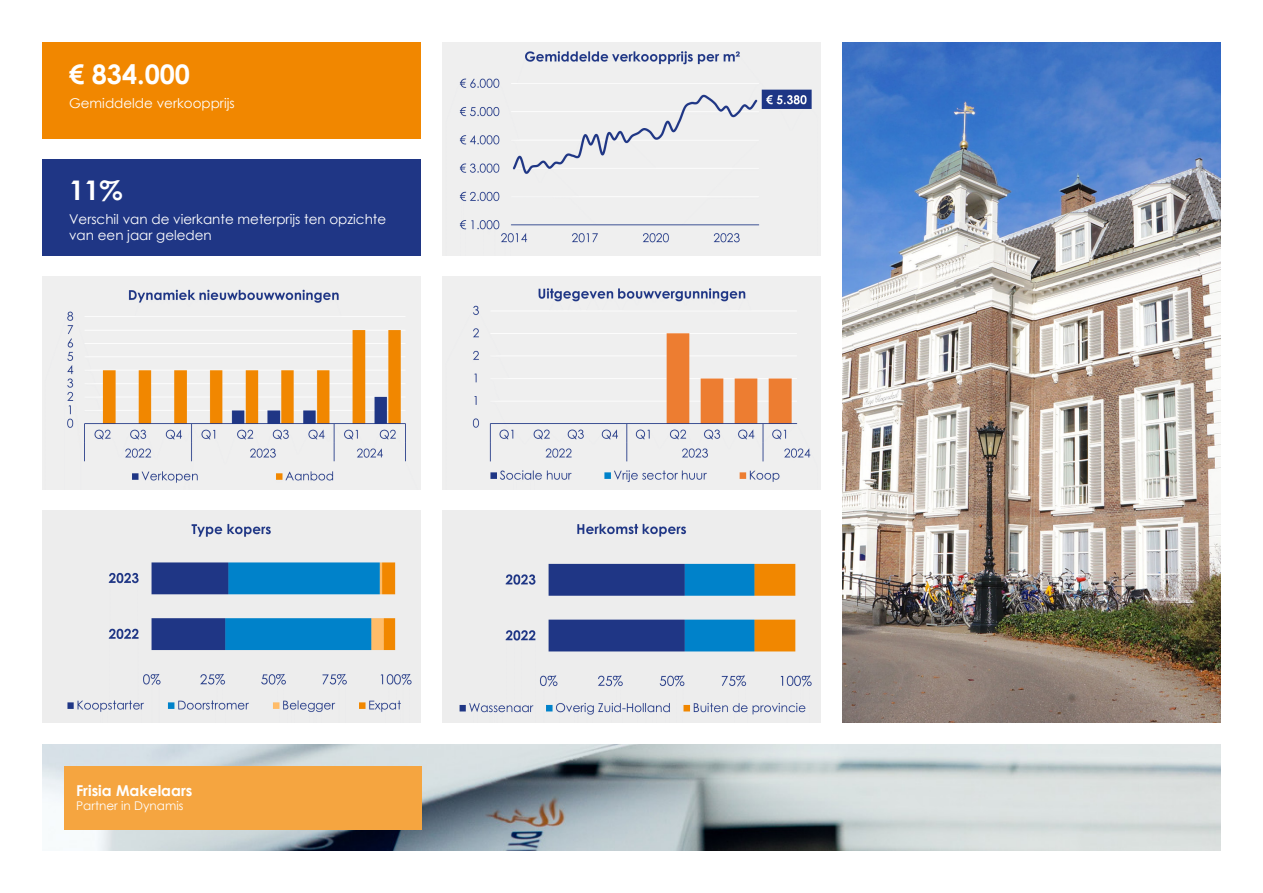
<style>
.page{position:relative;width:1263px;height:893px;background:#fff}
.page>*{position:absolute;margin:0;border:0;box-sizing:border-box;transform-origin:0 0}
.t1{font:700 27px "Century Gothic";color:#fff}
.t2{font:700 15px "Century Gothic";color:#fff}
.t3{font:13.5px/16.2px "Century Gothic";color:#fff}
.t4{font:12px "Century Gothic";color:#fff}
</style>
<div class="page">
<img style="left:43px;top:745px;width:1177px;height:105px">
<div style="left:64px;top:766px;width:357px;height:63px;background:#f5a540"></div>
<img style="left:842px;top:43px;width:378px;height:680px">
<div style="left:43px;top:43px;width:378px;height:96px;background:#f18700"></div>
<div style="left:43px;top:159px;width:378px;height:96px;background:#1f3685"></div>
<img style="left:43px;top:276px;width:378px;height:213px">
<img style="left:43px;top:510px;width:378px;height:213px">
<img style="left:442px;top:43px;width:378px;height:212px">
<img style="left:442px;top:276px;width:378px;height:213px">
<img style="left:442px;top:510px;width:378px;height:213px">
<p class="t1" style="left:69px;top:53px;width:122px">€ 834.000</p>
<p class="t3" style="left:69px;top:94px;width:167px">Gemiddelde verkoopprijs</p>
<p class="t1" style="left:69px;top:170px;width:55px">11%</p>
<p class="t3" style="left:69px;top:211px;width:319px">Verschil van de vierkante meterprijs ten opzichte van een jaar geleden</p>
<p class="t2" style="left:76px;top:779px;width:118px">Frisia Makelaars</p>
<p class="t4" style="left:76px;top:798px;width:109px">Partner in Dynamis</p>
</div>
